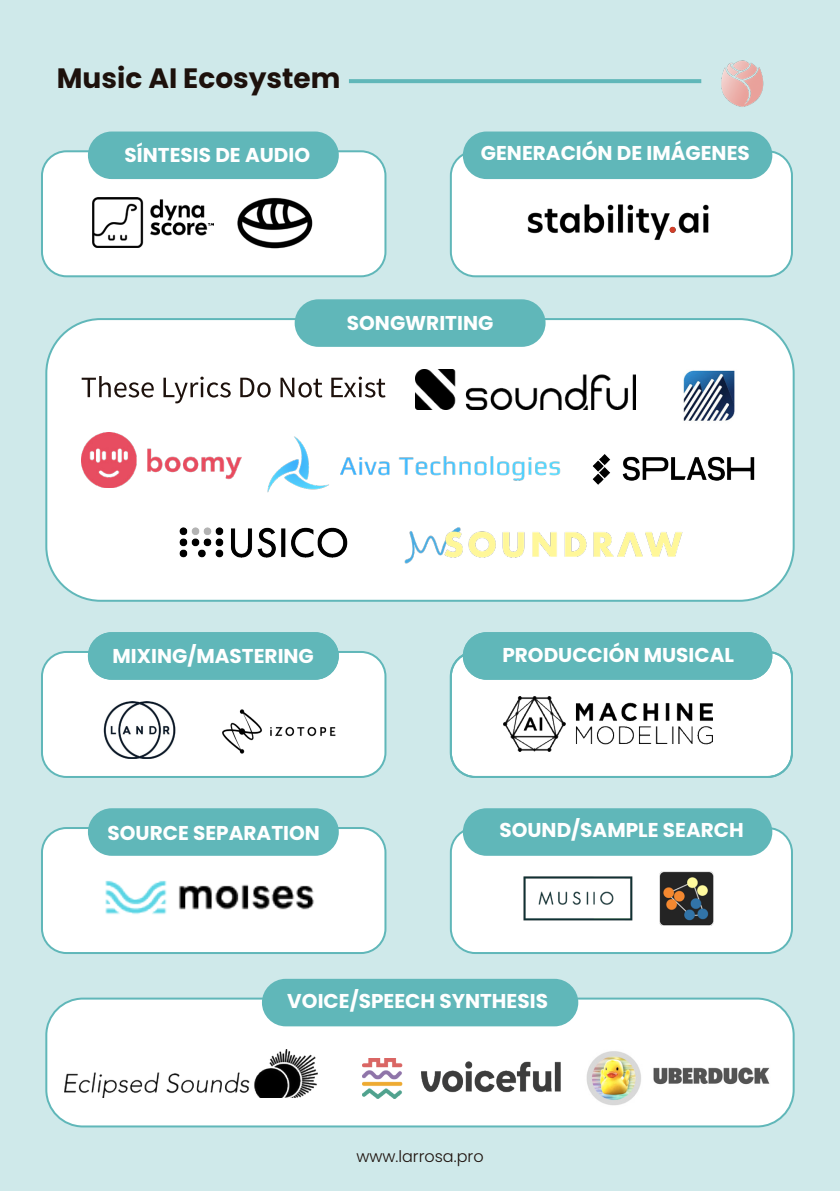
<style>
.page{position:relative;width:840px;height:1191px;background:#fff}
.page>*{position:absolute;margin:0;border:0;box-sizing:border-box;transform-origin:0 0}
.t1{font:700 28px "Poppins";color:#1d110c}
.t2{font:700 20px "Poppins";color:#fff}
.t3{font:300 16px "Poppins";color:#1d110c}
</style>
<div class="page">
<div style="left:0;top:0;width:839px;height:1191px;background:#cfe9ea"></div>
<img style="left:721px;top:60px;width:43px;height:47px">
<svg style="left:349px;top:79px;width:352px;height:4px"></svg>
<div style="left:42px;top:652px;width:343px;height:125px;background:#fff;border-radius:24px"></div>
<div style="left:41px;top:651px;width:345px;height:127px;border:2px solid #60b7b9;border-radius:24px"></div>
<img style="left:103px;top:702px;width:73px;height:56px">
<img style="left:222px;top:709px;width:114px;height:45px">
<div style="left:88px;top:632px;width:250px;height:47px;background:#60b7b9;border-radius:24px"></div>
<div style="left:42px;top:151px;width:343px;height:125px;background:#fff;border-radius:24px"></div>
<div style="left:41px;top:150px;width:345px;height:127px;border:2px solid #60b7b9;border-radius:24px"></div>
<img style="left:92px;top:197px;width:122px;height:50px">
<img style="left:237px;top:197px;width:76px;height:52px">
<div style="left:88px;top:131px;width:250px;height:48px;background:#60b7b9;border-radius:24px"></div>
<div style="left:450px;top:151px;width:341px;height:125px;background:#fff;border-radius:24px"></div>
<div style="left:449px;top:150px;width:343px;height:127px;border:2px solid #60b7b9;border-radius:24px"></div>
<div style="left:462px;top:131px;width:309px;height:48px;background:#60b7b9;border-radius:24px"></div>
<img style="left:527px;top:204px;width:182px;height:36px">
<svg style="left:669px;top:227px;width:6px;height:6px"></svg>
<div style="left:46px;top:319px;width:747px;height:282px;background:#fff;border-radius:54px"></div>
<div style="left:45px;top:318px;width:749px;height:284px;border:2px solid #60b7b9;border-radius:54px"></div>
<img style="left:592px;top:454px;width:163px;height:31px">
<svg style="left:82px;top:376px;width:72px;height:21px"></svg>
<svg style="left:163px;top:376px;width:67px;height:27px"></svg>
<svg style="left:240px;top:378px;width:30px;height:19px"></svg>
<svg style="left:280px;top:378px;width:42px;height:19px"></svg>
<svg style="left:331px;top:376px;width:54px;height:21px"></svg>
<img style="left:82px;top:432px;width:159px;height:55px">
<img style="left:267px;top:436px;width:294px;height:57px">
<img style="left:415px;top:369px;width:219px;height:41px">
<img style="left:179px;top:527px;width:169px;height:31px">
<img style="left:404px;top:527px;width:279px;height:37px">
<img style="left:683px;top:370px;width:52px;height:51px">
<div style="left:294px;top:299px;width:251px;height:48px;background:#60b7b9;border-radius:24px"></div>
<div style="left:450px;top:652px;width:341px;height:125px;background:#fff;border-radius:24px"></div>
<div style="left:449px;top:651px;width:343px;height:127px;border:2px solid #60b7b9;border-radius:24px"></div>
<div style="left:462px;top:632px;width:309px;height:47px;background:#60b7b9;border-radius:24px"></div>
<img style="left:503px;top:696px;width:209px;height:55px">
<div style="left:42px;top:828px;width:343px;height:125px;background:#fff;border-radius:24px"></div>
<div style="left:41px;top:827px;width:345px;height:127px;border:2px solid #60b7b9;border-radius:24px"></div>
<div style="left:88px;top:808px;width:250px;height:47px;background:#60b7b9;border-radius:24px"></div>
<img style="left:105px;top:880px;width:209px;height:34px">
<div style="left:450px;top:828px;width:341px;height:125px;background:#fff;border-radius:24px"></div>
<div style="left:449px;top:827px;width:343px;height:127px;border:2px solid #60b7b9;border-radius:24px"></div>
<div style="left:462px;top:808px;width:309px;height:47px;background:#60b7b9;border-radius:24px"></div>
<img style="left:659px;top:871px;width:54px;height:54px">
<img style="left:521px;top:855px;width:113px;height:99px">
<div style="left:46px;top:998px;width:747px;height:128px;background:#fff;border-radius:37px"></div>
<div style="left:45px;top:997px;width:749px;height:130px;border:2px solid #60b7b9;border-radius:37px"></div>
<img style="left:586px;top:1051px;width:183px;height:55px">
<div style="left:262px;top:978px;width:316px;height:48px;background:#60b7b9;border-radius:24px"></div>
<img style="left:65px;top:1049px;width:252px;height:48px">
<img style="left:362px;top:1058px;width:199px;height:40px">
<h1 class="t1" style="left:57px;top:62px;width:285px">Music AI Ecosystem</h1>
<p class="t2" style="left:125px;top:143px;width:187px">SÍNTESIS DE AUDIO</p>
<p class="t2" style="left:480px;top:141px;width:270px">GENERACIÓN DE IMÁGENES</p>
<p class="t2" style="left:347px;top:311px;width:148px">SONGWRITING</p>
<p class="t2" style="left:112px;top:644px;width:203px">MIXING/MASTERING</p>
<p class="t2" style="left:502px;top:643px;width:233px">PRODUCCIÓN MUSICAL</p>
<p class="t2" style="left:107px;top:822px;width:214px">SOURCE SEPARATION</p>
<p class="t2" style="left:499px;top:818px;width:245px">SOUND/SAMPLE SEARCH</p>
<p class="t2" style="left:287px;top:989px;width:262px">VOICE/SPEECH SYNTHESIS</p>
<p class="t3" style="left:356px;top:1147px;width:129px">www.larrosa.pro</p>
</div>
